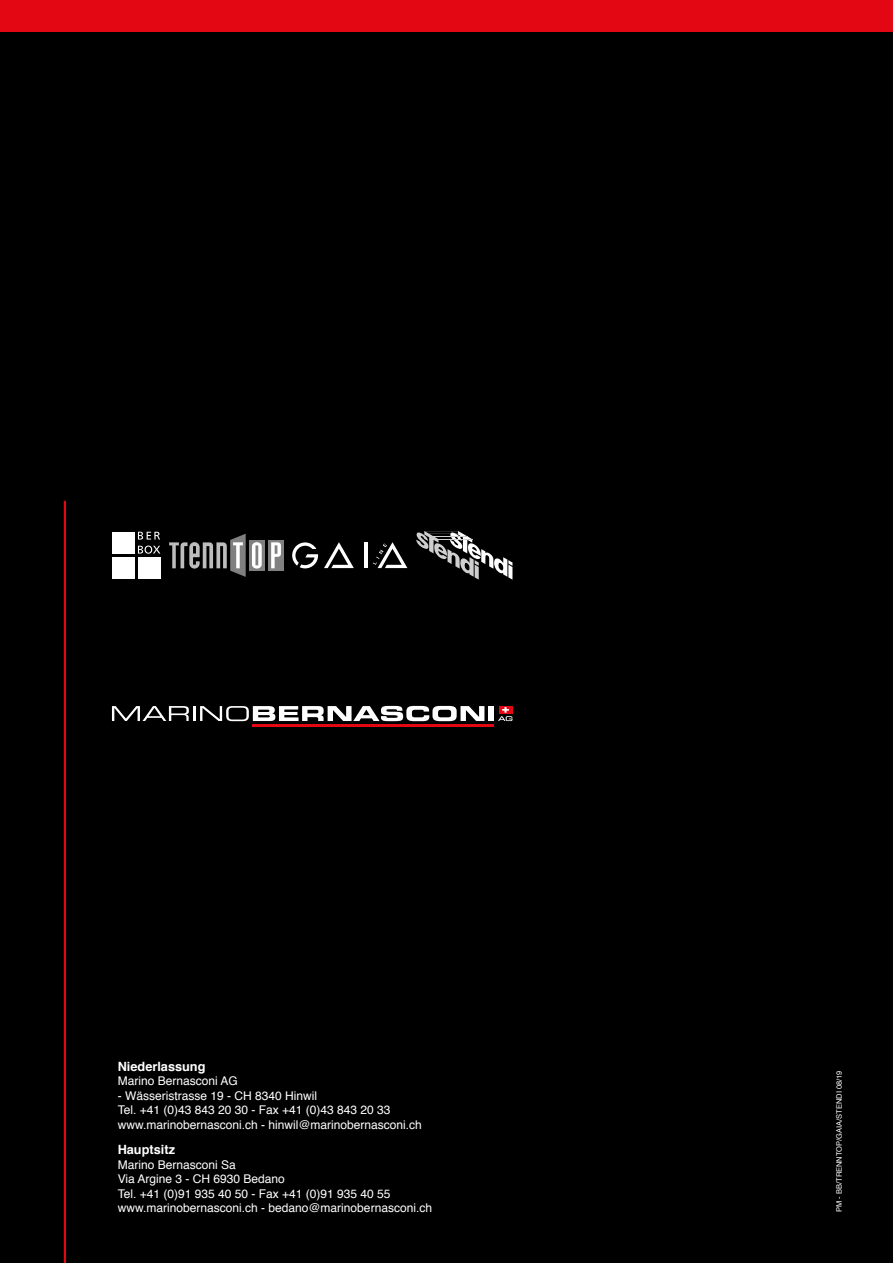
<style>
.page{position:relative;width:893px;height:1263px;background:#fff}
.page>*{position:absolute;margin:0;border:0;box-sizing:border-box;transform-origin:0 0}
.t1{font:700 12.75px "Helvetica";color:#fff}
.t2{font:12px/14.4px "Helvetica";color:#fff}
.t3{font:7.5px "Helvetica";color:#fff}
</style>
<div class="page">
<div style="left:0;top:31px;width:893px;height:1232px;background:#000"></div>
<div style="left:0;top:0;width:893px;height:31px;background:#e30613"></div>
<hr style="left:64px;top:501px;width:2px;height:762px;background:#e30613">
<svg style="left:138px;top:546px;width:22px;height:8px"></svg>
<svg style="left:138px;top:532px;width:22px;height:7px"></svg>
<div style="left:112px;top:532px;width:22px;height:21px;background:#fff"></div>
<div style="left:112px;top:557px;width:22px;height:22px;background:#fff"></div>
<div style="left:138px;top:557px;width:22px;height:22px;background:#fff"></div>
<svg style="left:324px;top:542px;width:30px;height:26px"></svg>
<hr style="left:364px;top:543px;width:3px;height:25px;background:#fff">
<svg style="left:292px;top:542px;width:26px;height:26px"></svg>
<svg style="left:373px;top:542px;width:34px;height:26px"></svg>
<svg style="left:416px;top:531px;width:96px;height:49px"></svg>
<hr style="left:438px;top:539px;width:34px;height:1px;background:#cfcfcf">
<hr style="left:433px;top:536px;width:34px;height:1px;background:#cfcfcf">
<hr style="left:428px;top:533px;width:35px;height:1px;background:#cfcfcf">
<hr style="left:424px;top:531px;width:34px;height:1px;background:#cfcfcf">
<div style="left:249px;top:540px;width:16px;height:30px;background:#808080"></div>
<svg style="left:252px;top:542px;width:10px;height:27px"></svg>
<div style="left:268px;top:540px;width:15px;height:30px;background:#808080"></div>
<svg style="left:271px;top:542px;width:10px;height:26px"></svg>
<svg style="left:169px;top:534px;width:77px;height:43px"></svg>
<svg style="left:112px;top:706px;width:372px;height:15px"></svg>
<div style="left:489px;top:706px;width:5px;height:15px;background:#fff"></div>
<hr style="left:253px;top:724px;width:241px;height:3px;background:#e30613">
<div style="left:499px;top:706px;width:13px;height:7px;background:#e30613"></div>
<svg style="left:498px;top:707px;width:14px;height:14px"></svg>
<p class="t1" style="left:118px;top:1056px;width:89px">Niederlassung</p>
<p class="t2" style="left:118px;top:1074px;width:122px">Marino Bernasconi AG</p>
<p class="t2" style="left:118px;top:1089px;width:306px">- Wässeristrasse 19 - CH 8340 Hinwil<br>Tel. +41 (0)43 843 20 30 - Fax +41 (0)43 843 20 33 www.marinobernasconi.ch - hinwil@marinobernasconi.ch</p>
<p class="t1" style="left:118px;top:1139px;width:59px">Hauptsitz</p>
<p class="t2" style="left:118px;top:1158px;width:316px">Marino Bernasconi Sa<br>Via Argine 3 - CH 6930 Bedano<br>Tel. +41 (0)91 935 40 50 - Fax +41 (0)91 935 40 55 www.marinobernasconi.ch - bedano@marinobernasconi.ch</p>
<p class="t3" style="left:833px;top:1212px;width:143px;rotate:-90deg">PM - BB/TRENNTOP/GAIA/STENDI 08/19</p>
</div>
